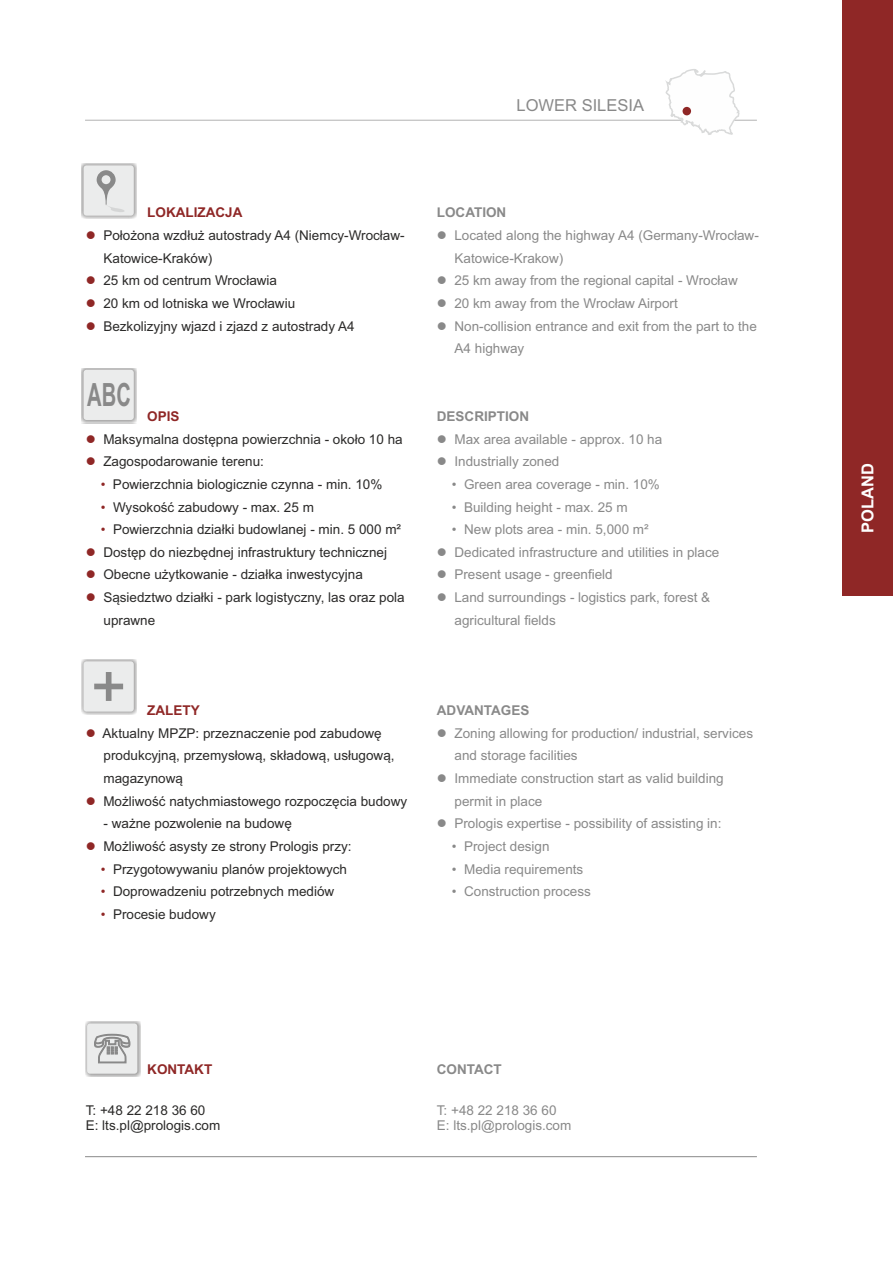
<style>
.page{position:relative;width:893px;height:1263px;background:#fff}
.page>*{position:absolute;margin:0;border:0;box-sizing:border-box;transform-origin:0 0}
.t1{font:700 31.95px "Arial";color:#898989;scale:.63 1}
.t2{font:16.5px "Arial";color:#898989}
.t3{font:700 16.5px "Arial";color:#fefefe}
.t4{font:13.5px/22.6px "Arial";color:#2b2a29}
.t5{font:13.5px/22.6px "Arial";color:#898989}
.t6{font:700 13.5px "Arial";color:#898989}
.t7{font:700 13.5px "Arial";color:#8f2726}
.s1{color:#8f2726}
</style>
<div class="page">
<hr style="left:85px;top:120px;width:672px;height:1px;background:#b2b3b3">
<hr style="left:85px;top:1156px;width:672px;height:1px;background:#898989">
<svg style="left:661px;top:69px;width:80px;height:66px"></svg>
<div style="left:683px;top:107px;width:8px;height:8px;background:#8f2726;border-radius:50%"></div>
<div style="left:842px;top:0;width:51px;height:595px;background:#8f2726"></div>
<div style="left:81px;top:659px;width:56px;height:56px;background:#2b2a29;opacity:.49"></div>
<div style="left:84px;top:661px;width:50px;height:51px;background:#ebecec;border-radius:3px"></div>
<svg style="left:94px;top:672px;width:29px;height:29px"></svg>
<div style="left:81px;top:368px;width:56px;height:55px;background:#2b2a29;opacity:.49"></div>
<div style="left:84px;top:370px;width:50px;height:50px;background:#ebecec;border-radius:3px"></div>
<div style="left:81px;top:164px;width:56px;height:55px;background:#2b2a29;opacity:.49"></div>
<div style="left:84px;top:165px;width:50px;height:51px;background:#ebecec;border-radius:3px"></div>
<svg style="left:97px;top:170px;width:27px;height:42px"></svg>
<div style="left:85px;top:1022px;width:55px;height:55px;background:#2b2a29;opacity:.49"></div>
<div style="left:87px;top:1023px;width:50px;height:51px;background:#ebecec;border-radius:3px"></div>
<svg style="left:94px;top:1033px;width:37px;height:31px"></svg>
<p class="t2" style="left:517px;top:99px;width:129px">LOWER SILESIA</p>
<p class="t7" style="left:147px;top:208px;width:97px">LOKALIZACJA</p>
<p class="t4" style="left:104px;top:225px;width:303px;text-indent:-18px"><span class="s1">●</span> Położona wzdłuż autostrady A4 (Niemcy-Wrocław-<br>Katowice-Kraków)</p>
<p class="t4" style="left:86px;top:271px;width:193px"><span class="s1">●</span> 25 km od centrum Wrocławia</p>
<p class="t4" style="left:86px;top:293px;width:211px"><span class="s1">●</span> 20 km od lotniska we Wrocławiu</p>
<p class="t4" style="left:86px;top:316px;width:270px"><span class="s1">●</span> Bezkolizyjny wjazd i zjazd z autostrady A4</p>
<h1 class="t1" style="left:87px;top:383px;width:71px">ABC</h1>
<p class="t7" style="left:147px;top:411px;width:34px">OPIS</p>
<p class="t4" style="left:86px;top:429px;width:318px"><span class="s1">●</span> Maksymalna dostępna powierzchnia - około 10 ha</p>
<p class="t4" style="left:86px;top:451px;width:180px"><span class="s1">●</span> Zagospodarowanie terenu:</p>
<p class="t4" style="left:101px;top:474px;width:283px"><span class="s1">•</span> Powierzchnia biologicznie czynna - min. 10%</p>
<p class="t4" style="left:101px;top:497px;width:215px"><span class="s1">•</span> Wysokość zabudowy - max. 25 m</p>
<p class="t4" style="left:101px;top:519px;width:302px"><span class="s1">•</span> Powierzchnia działki budowlanej - min. 5 000 m²</p>
<p class="t4" style="left:86px;top:542px;width:303px"><span class="s1">●</span> Dostęp do niezbędnej infrastruktury technicznej</p>
<p class="t4" style="left:86px;top:565px;width:279px"><span class="s1">●</span> Obecne użytkowanie - działka inwestycyjna</p>
<p class="t4" style="left:104px;top:587px;width:303px;text-indent:-18px"><span class="s1">●</span> Sąsiedztwo działki - park logistyczny, las oraz pola uprawne</p>
<p class="t6" style="left:437px;top:208px;width:71px">LOCATION</p>
<p class="t5" style="left:455px;top:225px;width:306px;text-indent:-18px">● Located along the highway A4 (Germany-Wrocław-<br>Katowice-Krakow)</p>
<p class="t5" style="left:437px;top:271px;width:302px">● 25 km away from the regional capital - Wrocław</p>
<p class="t5" style="left:437px;top:293px;width:242px">● 20 km away from the Wrocław Airport</p>
<p class="t5" style="left:455px;top:316px;width:304px;text-indent:-18px">● Non-collision entrance and exit from the part to the<br>A4 highway</p>
<p class="t6" style="left:437px;top:411px;width:94px">DESCRIPTION</p>
<p class="t5" style="left:437px;top:429px;width:227px">● Max area available - approx. 10 ha</p>
<p class="t5" style="left:437px;top:451px;width:124px">● Industrially zoned</p>
<p class="t5" style="left:452px;top:474px;width:210px">• Green area coverage - min. 10%</p>
<p class="t5" style="left:452px;top:497px;width:177px">• Building height - max. 25 m</p>
<p class="t5" style="left:452px;top:519px;width:198px">• New plots area - min. 5,000 m²</p>
<p class="t5" style="left:437px;top:542px;width:284px">● Dedicated infrastructure and utilities in place</p>
<p class="t5" style="left:437px;top:565px;width:177px">● Present usage - greenfield</p>
<p class="t5" style="left:455px;top:587px;width:257px;text-indent:-18px">● Land surroundings - logistics park, forest &amp; agricultural fields</p>
<p class="t7" style="left:147px;top:705px;width:54px">ZALETY</p>
<p class="t4" style="left:104px;top:723px;width:293px;text-indent:-18px"><span class="s1">●</span> Aktualny MPZP: przeznaczenie pod zabudowę produkcyjną, przemysłową, składową, usługową, magazynową</p>
<p class="t4" style="left:86px;top:791px;width:323px"><span class="s1">●</span> Możliwość natychmiastowego rozpoczęcia budowy</p>
<p class="t4" style="left:104px;top:813px;width:190px">- ważne pozwolenie na budowę</p>
<p class="t4" style="left:86px;top:836px;width:267px"><span class="s1">●</span> Możliwość asysty ze strony Prologis przy:</p>
<p class="t4" style="left:101px;top:859px;width:248px"><span class="s1">•</span> Przygotowywaniu planów projektowych</p>
<p class="t4" style="left:101px;top:881px;width:235px"><span class="s1">•</span> Doprowadzeniu potrzebnych mediów</p>
<p class="t4" style="left:101px;top:904px;width:117px"><span class="s1">•</span> Procesie budowy</p>
<p class="t6" style="left:437px;top:705px;width:94px">ADVANTAGES</p>
<p class="t5" style="left:455px;top:723px;width:300px;text-indent:-18px">● Zoning allowing for production/ industrial, services and storage facilities</p>
<p class="t5" style="left:455px;top:768px;width:271px;text-indent:-18px">● Immediate construction start as valid building permit in place</p>
<p class="t5" style="left:437px;top:813px;width:286px">● Prologis expertise - possibility of assisting in:</p>
<p class="t5" style="left:452px;top:836px;width:99px">• Project design</p>
<p class="t5" style="left:452px;top:859px;width:133px">• Media requirements</p>
<p class="t5" style="left:452px;top:881px;width:141px">• Construction process</p>
<p class="t7" style="left:147px;top:1065px;width:66px">KONTAKT</p>
<p class="t4" style="left:86px;top:1104px;width:136px;line-height:15.1px">T: +48 22 218 36 60<br>E: lts.pl@prologis.com</p>
<p class="t6" style="left:437px;top:1065px;width:66px">CONTACT</p>
<p class="t5" style="left:437px;top:1104px;width:136px;line-height:15.1px">T: +48 22 218 36 60<br>E: lts.pl@prologis.com</p>
<p class="t3" style="left:861px;top:533px;width:71px;rotate:-90deg">POLAND</p>
</div>
